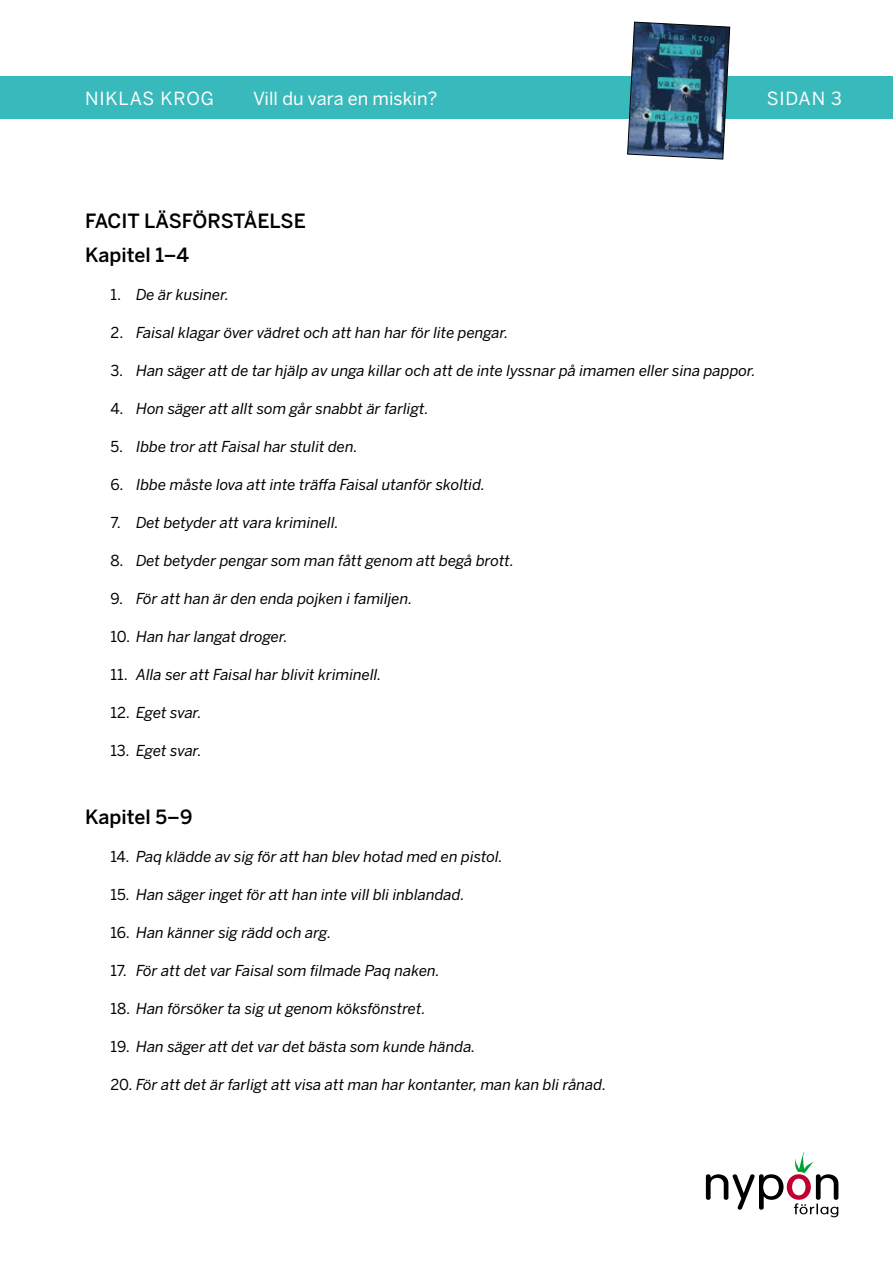
<style>
.page{position:relative;width:893px;height:1263px;background:#fff}
.page>*{position:absolute;margin:0;border:0;box-sizing:border-box;transform-origin:0 0}
.t1{font:500 19.5px/33.8px "Benton Sans";color:#000}
.t2{font:18px "Benton Sans";color:#fff}
.t3{font:18px "Benton Sans";letter-spacing:.05em;color:#fff}
.t4{font:italic 15px "Benton Sans";color:#000}
.s1{font-style:normal}
</style>
<div class="page">
<svg style="left:706px;top:1152px;width:132px;height:65px"></svg>
<div style="left:0;top:77px;width:893px;height:42px;background:#38b9bb"></div>
<img style="left:627px;top:21px;width:103px;height:139px">
<p class="t3" style="left:85px;top:87px;width:130px">NIKLAS KROG</p>
<p class="t2" style="left:253px;top:87px;width:186px">Vill du vara en miskin?</p>
<p class="t2" style="left:767px;top:87px;width:77px">SIDAN 3</p>
<h1 class="t1" style="left:85px;top:204px;width:222px">FACIT LÄSFÖRSTÅELSE<br>Kapitel 1–4</h1>
<p class="t4" style="left:111px;top:285px;width:120px"><span class="s1">1.</span> De är kusiner.</p>
<p class="t4" style="left:111px;top:323px;width:400px"><span class="s1">2.</span> Faisal klagar över vädret och att han har för lite pengar.</p>
<p class="t4" style="left:111px;top:361px;width:647px"><span class="s1">3.</span> Han säger att de tar hjälp av unga killar och att de inte lyssnar på imamen eller sina pappor.</p>
<p class="t4" style="left:111px;top:399px;width:320px"><span class="s1">4.</span> Hon säger att allt som går snabbt är farligt.</p>
<p class="t4" style="left:111px;top:437px;width:249px"><span class="s1">5.</span> Ibbe tror att Faisal har stulit den.</p>
<p class="t4" style="left:111px;top:475px;width:376px"><span class="s1">6.</span> Ibbe måste lova att inte träffa Faisal utanför skoltid.</p>
<p class="t4" style="left:111px;top:513px;width:230px"><span class="s1">7.</span> Det betyder att vara kriminell.</p>
<p class="t4" style="left:111px;top:551px;width:405px"><span class="s1">8.</span> Det betyder pengar som man fått genom att begå brott.</p>
<p class="t4" style="left:111px;top:589px;width:303px"><span class="s1">9.</span> För att han är den enda pojken i familjen.</p>
<p class="t4" style="left:111px;top:627px;width:179px"><span class="s1">10.</span> Han har langat droger.</p>
<p class="t4" style="left:111px;top:665px;width:273px"><span class="s1">11.</span> Alla ser att Faisal har blivit kriminell.</p>
<p class="t4" style="left:111px;top:703px;width:93px"><span class="s1">12.</span> Eget svar.</p>
<p class="t4" style="left:111px;top:741px;width:93px"><span class="s1">13.</span> Eget svar.</p>
<h1 class="t1" style="left:85px;top:800px;width:109px">Kapitel 5–9</h1>
<p class="t4" style="left:111px;top:847px;width:394px"><span class="s1">14.</span> Paq klädde av sig för att han blev hotad med en pistol.</p>
<p class="t4" style="left:111px;top:885px;width:356px"><span class="s1">15.</span> Han säger inget för att han inte vill bli inblandad.</p>
<p class="t4" style="left:111px;top:923px;width:223px"><span class="s1">16.</span> Han känner sig rädd och arg.</p>
<p class="t4" style="left:111px;top:961px;width:331px"><span class="s1">17.</span> För att det var Faisal som filmade Paq naken.</p>
<p class="t4" style="left:111px;top:999px;width:317px"><span class="s1">18.</span> Han försöker ta sig ut genom köksfönstret.</p>
<p class="t4" style="left:111px;top:1037px;width:367px"><span class="s1">19.</span> Han säger att det var det bästa som kunde hända.</p>
<p class="t4" style="left:111px;top:1075px;width:497px"><span class="s1">20.</span> För att det är farligt att visa att man har kontanter, man kan bli rånad.</p>
</div>
